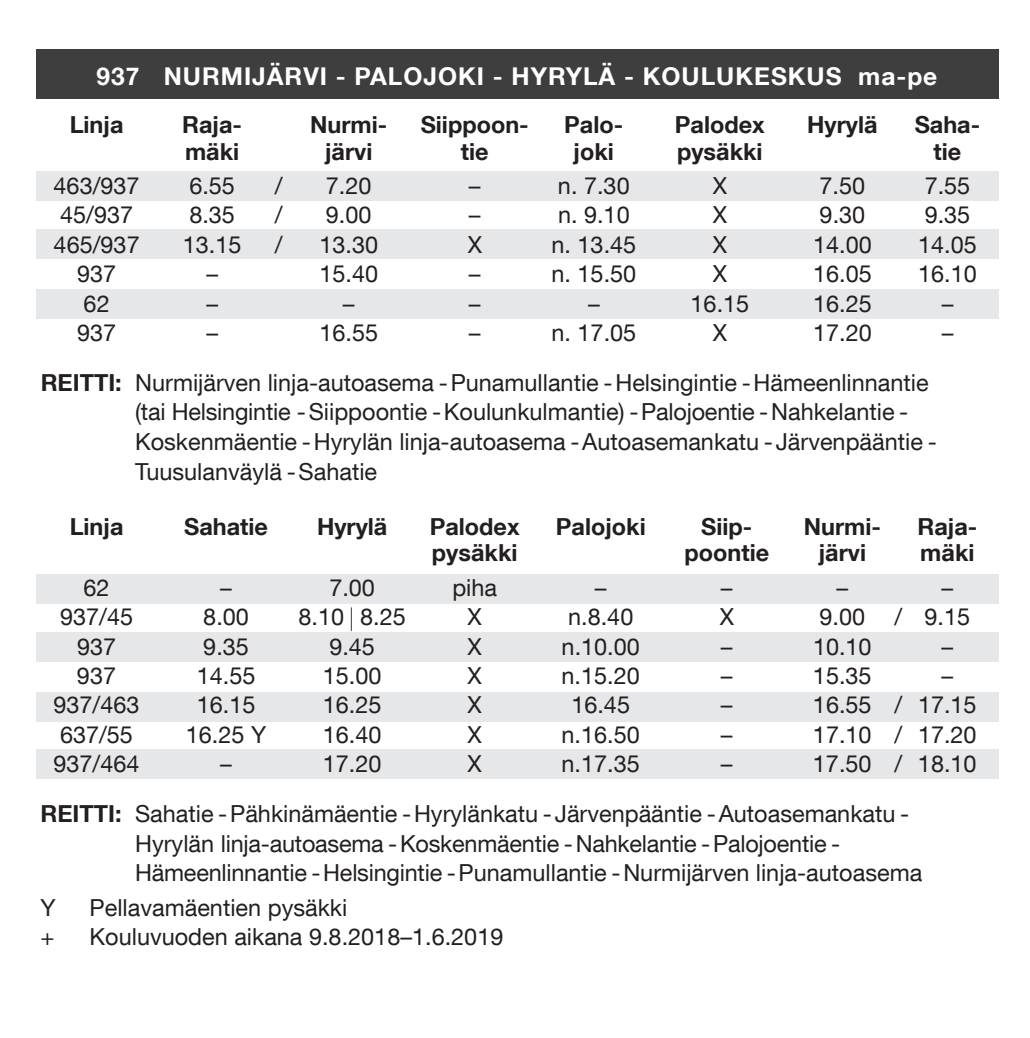
<style>
.page{position:relative;width:1030px;height:1038px;background:#fff}
.page>*{position:absolute;margin:0;border:0;box-sizing:border-box;transform-origin:0 0}
.t1{font:700 24.5px "Helvetica Neue LT Com";letter-spacing:.04em;color:#fff}
.t2{font:23.45px/29.8px "Helvetica Neue LT Com";color:#231f20}
.t3{font:700 23.45px "Helvetica Neue LT Com";color:#231f20}
.s1{font-weight:700}
.s2{font-family:"Myriad Pro";font-weight:300;font-style:italic}
</style>
<div class="page">
<div style="left:36px;top:171px;width:962px;height:29px;background:#e6e7e9"></div>
<div style="left:36px;top:573px;width:962px;height:30px;background:#e6e7e9"></div>
<div style="left:36px;top:229px;width:962px;height:30px;background:#e6e7e9"></div>
<div style="left:36px;top:632px;width:962px;height:30px;background:#e6e7e9"></div>
<div style="left:36px;top:289px;width:962px;height:30px;background:#e6e7e9"></div>
<div style="left:36px;top:692px;width:962px;height:29px;background:#e6e7e9"></div>
<div style="left:36px;top:749px;width:962px;height:29px;background:#e6e7e9"></div>
<div style="left:36px;top:50px;width:962px;height:49px;background:#3e3e3f"></div>
<p class="t1" style="left:97px;top:60px;width:842px">937 NURMIJÄRVI - PALOJOKI - HYRYLÄ - KOULUKESKUS ma-pe</p>
<p class="t3" style="left:70px;top:110px;width:55px">Linja</p>
<p class="t3" style="left:182px;top:110px;width:61px">Raja-</p>
<p class="t3" style="left:310px;top:110px;width:79px">Nurmi-</p>
<p class="t3" style="left:421px;top:110px;width:110px">Siippoon-</p>
<p class="t3" style="left:564px;top:110px;width:61px">Palo-</p>
<p class="t3" style="left:675px;top:110px;width:91px">Palodex</p>
<p class="t3" style="left:807px;top:110px;width:72px">Hyrylä</p>
<p class="t3" style="left:914px;top:110px;width:67px">Saha-</p>
<p class="t3" style="left:185px;top:136px;width:56px">mäki</p>
<p class="t3" style="left:325px;top:136px;width:49px">järvi</p>
<p class="t3" style="left:461px;top:136px;width:29px">tie</p>
<p class="t3" style="left:573px;top:136px;width:42px">joki</p>
<p class="t3" style="left:677px;top:136px;width:87px">pysäkki</p>
<p class="t3" style="left:933px;top:136px;width:29px">tie</p>
<p class="t2" style="left:54px;top:170px;width:88px">463/937</p>
<p class="t2" style="left:189px;top:170px;width:47px">6.55</p>
<p class="t2" style="left:275px;top:170px;width:9px">/</p>
<p class="t2" style="left:326px;top:170px;width:47px">7.20</p>
<p class="t2" style="left:469px;top:170px;width:13px">–</p>
<p class="t2" style="left:558px;top:170px;width:73px">n. 7.30</p>
<p class="t2" style="left:712px;top:170px;width:16px">X</p>
<p class="t2" style="left:819px;top:170px;width:47px">7.50</p>
<p class="t2" style="left:924px;top:170px;width:47px">7.55</p>
<p class="t2" style="left:60px;top:200px;width:74px">45/937</p>
<p class="t2" style="left:189px;top:200px;width:47px">8.35</p>
<p class="t2" style="left:275px;top:200px;width:9px">/</p>
<p class="t2" style="left:326px;top:200px;width:47px">9.00</p>
<p class="t2" style="left:469px;top:200px;width:13px">–</p>
<p class="t2" style="left:558px;top:200px;width:73px">n. 9.10</p>
<p class="t2" style="left:712px;top:200px;width:16px">X</p>
<p class="t2" style="left:819px;top:200px;width:47px">9.30</p>
<p class="t2" style="left:924px;top:200px;width:47px">9.35</p>
<p class="t2" style="left:54px;top:229px;width:88px">465/937</p>
<p class="t2" style="left:183px;top:229px;width:60px">13.15</p>
<p class="t2" style="left:275px;top:229px;width:9px">/</p>
<p class="t2" style="left:319px;top:229px;width:60px">13.30</p>
<p class="t2" style="left:467px;top:229px;width:16px">X</p>
<p class="t2" style="left:551px;top:229px;width:86px">n. 13.45</p>
<p class="t2" style="left:713px;top:229px;width:16px">X</p>
<p class="t2" style="left:813px;top:229px;width:60px">14.00</p>
<p class="t2" style="left:918px;top:229px;width:60px">14.05</p>
<p class="t2" style="left:77px;top:258px;width:41px">937</p>
<p class="t2" style="left:206px;top:258px;width:13px">–</p>
<p class="t2" style="left:319px;top:258px;width:60px">15.40</p>
<p class="t2" style="left:469px;top:258px;width:13px">–</p>
<p class="t2" style="left:551px;top:258px;width:86px">n. 15.50</p>
<p class="t2" style="left:713px;top:258px;width:16px">X</p>
<p class="t2" style="left:813px;top:258px;width:60px">16.05</p>
<p class="t2" style="left:918px;top:258px;width:60px">16.10</p>
<p class="t2" style="left:84px;top:288px;width:28px">62</p>
<p class="t2" style="left:206px;top:288px;width:13px">–</p>
<p class="t2" style="left:343px;top:288px;width:13px">–</p>
<p class="t2" style="left:469px;top:288px;width:13px">–</p>
<p class="t2" style="left:588px;top:288px;width:13px">–</p>
<p class="t2" style="left:690px;top:288px;width:60px">16.15</p>
<p class="t2" style="left:813px;top:288px;width:60px">16.25</p>
<p class="t2" style="left:941px;top:288px;width:13px">–</p>
<p class="t2" style="left:77px;top:317px;width:41px">937</p>
<p class="t2" style="left:206px;top:317px;width:13px">–</p>
<p class="t2" style="left:319px;top:317px;width:60px">16.55</p>
<p class="t2" style="left:469px;top:317px;width:13px">–</p>
<p class="t2" style="left:551px;top:317px;width:86px">n. 17.05</p>
<p class="t2" style="left:713px;top:317px;width:16px">X</p>
<p class="t2" style="left:813px;top:317px;width:60px">17.20</p>
<p class="t2" style="left:941px;top:317px;width:13px">–</p>
<p class="t2" style="left:135px;top:367px;width:803px;text-indent:-94px"><span class="s1">REITTI:</span> Nurmijärven linja-autoasema - Punamullantie - Helsingintie - Hämeenlinnantie (tai Helsingintie - Siippoontie - Koulunkulmantie) - Palojoentie - Nahkelantie - Koskenmäentie - Hyrylän linja-autoasema - Autoasemankatu - Järvenpääntie - Tuusulanväylä - Sahatie</p>
<p class="t3" style="left:70px;top:512px;width:55px">Linja</p>
<p class="t3" style="left:184px;top:512px;width:85px">Sahatie</p>
<p class="t3" style="left:317px;top:512px;width:72px">Hyrylä</p>
<p class="t3" style="left:430px;top:512px;width:91px">Palodex</p>
<p class="t3" style="left:556px;top:512px;width:91px">Palojoki</p>
<p class="t3" style="left:701px;top:512px;width:53px">Siip-</p>
<p class="t3" style="left:803px;top:512px;width:79px">Nurmi-</p>
<p class="t3" style="left:917px;top:512px;width:61px">Raja-</p>
<p class="t3" style="left:432px;top:538px;width:87px">pysäkki</p>
<p class="t3" style="left:684px;top:538px;width:86px">poontie</p>
<p class="t3" style="left:818px;top:538px;width:49px">järvi</p>
<p class="t3" style="left:920px;top:538px;width:56px">mäki</p>
<p class="t2" style="left:84px;top:572px;width:28px">62</p>
<p class="t2" style="left:220px;top:572px;width:13px">–</p>
<p class="t2" style="left:329px;top:572px;width:47px">7.00</p>
<p class="t2" style="left:452px;top:572px;width:46px">piha</p>
<p class="t2" style="left:595px;top:572px;width:13px">–</p>
<p class="t2" style="left:721px;top:572px;width:13px">–</p>
<p class="t2" style="left:836px;top:572px;width:13px">–</p>
<p class="t2" style="left:941px;top:572px;width:13px">–</p>
<p class="t2" style="left:60px;top:601px;width:74px">937/45</p>
<p class="t2" style="left:203px;top:601px;width:47px">8.00</p>
<p class="t2" style="left:298px;top:601px;width:109px">8.10 <span class="s2">|</span> 8.25</p>
<p class="t2" style="left:467px;top:601px;width:16px">X</p>
<p class="t2" style="left:568px;top:601px;width:67px">n.8.40</p>
<p class="t2" style="left:719px;top:601px;width:16px">X</p>
<p class="t2" style="left:819px;top:601px;width:152px">9.00 / 9.15</p>
<p class="t2" style="left:77px;top:631px;width:41px">937</p>
<p class="t2" style="left:203px;top:631px;width:47px">9.35</p>
<p class="t2" style="left:329px;top:631px;width:47px">9.45</p>
<p class="t2" style="left:467px;top:631px;width:16px">X</p>
<p class="t2" style="left:561px;top:631px;width:80px">n.10.00</p>
<p class="t2" style="left:721px;top:631px;width:13px">–</p>
<p class="t2" style="left:813px;top:631px;width:60px">10.10</p>
<p class="t2" style="left:941px;top:631px;width:13px">–</p>
<p class="t2" style="left:77px;top:660px;width:41px">937</p>
<p class="t2" style="left:197px;top:660px;width:60px">14.55</p>
<p class="t2" style="left:323px;top:660px;width:60px">15.00</p>
<p class="t2" style="left:467px;top:660px;width:16px">X</p>
<p class="t2" style="left:561px;top:660px;width:80px">n.15.20</p>
<p class="t2" style="left:721px;top:660px;width:13px">–</p>
<p class="t2" style="left:813px;top:660px;width:60px">15.35</p>
<p class="t2" style="left:941px;top:660px;width:13px">–</p>
<p class="t2" style="left:53px;top:690px;width:88px">937/463</p>
<p class="t2" style="left:197px;top:690px;width:60px">16.15</p>
<p class="t2" style="left:323px;top:690px;width:60px">16.25</p>
<p class="t2" style="left:467px;top:690px;width:16px">X</p>
<p class="t2" style="left:571px;top:690px;width:60px">16.45</p>
<p class="t2" style="left:721px;top:690px;width:13px">–</p>
<p class="t2" style="left:813px;top:690px;width:165px">16.55 / 17.15</p>
<p class="t2" style="left:60px;top:719px;width:74px">637/55</p>
<p class="t2" style="left:186px;top:719px;width:82px">16.25 Y</p>
<p class="t2" style="left:323px;top:719px;width:60px">16.40</p>
<p class="t2" style="left:467px;top:719px;width:16px">X</p>
<p class="t2" style="left:561px;top:719px;width:80px">n.16.50</p>
<p class="t2" style="left:721px;top:719px;width:13px">–</p>
<p class="t2" style="left:813px;top:719px;width:165px">17.10 / 17.20</p>
<p class="t2" style="left:53px;top:748px;width:88px">937/464</p>
<p class="t2" style="left:220px;top:748px;width:13px">–</p>
<p class="t2" style="left:323px;top:748px;width:60px">17.20</p>
<p class="t2" style="left:467px;top:748px;width:16px">X</p>
<p class="t2" style="left:561px;top:748px;width:80px">n.17.35</p>
<p class="t2" style="left:721px;top:748px;width:13px">–</p>
<p class="t2" style="left:40px;top:738px;width:937px;line-height:49.7px;text-indent:772px">17.50 / 18.10<br><span class="s1">REITTI:</span> Sahatie - Pähkinämäentie - Hyrylänkatu - Järvenpääntie - Autoasemankatu -</p>
<p class="t2" style="left:135px;top:828px;width:788px">Hyrylän linja-autoasema - Koskenmäentie - Nahkelantie - Palojoentie -<br>Hämeenlinnantie - Helsingintie - Punamullantie - Nurmijärven linja-autoasema</p>
<p class="t2" style="left:41px;top:892px;width:17px">Y</p>
<p class="t2" style="left:90px;top:892px;width:259px">Pellavamäentien pysäkki</p>
<p class="t2" style="left:41px;top:921px;width:16px">+</p>
<p class="t2" style="left:90px;top:921px;width:415px">Kouluvuoden aikana 9.8.2018–1.6.2019</p>
</div>
